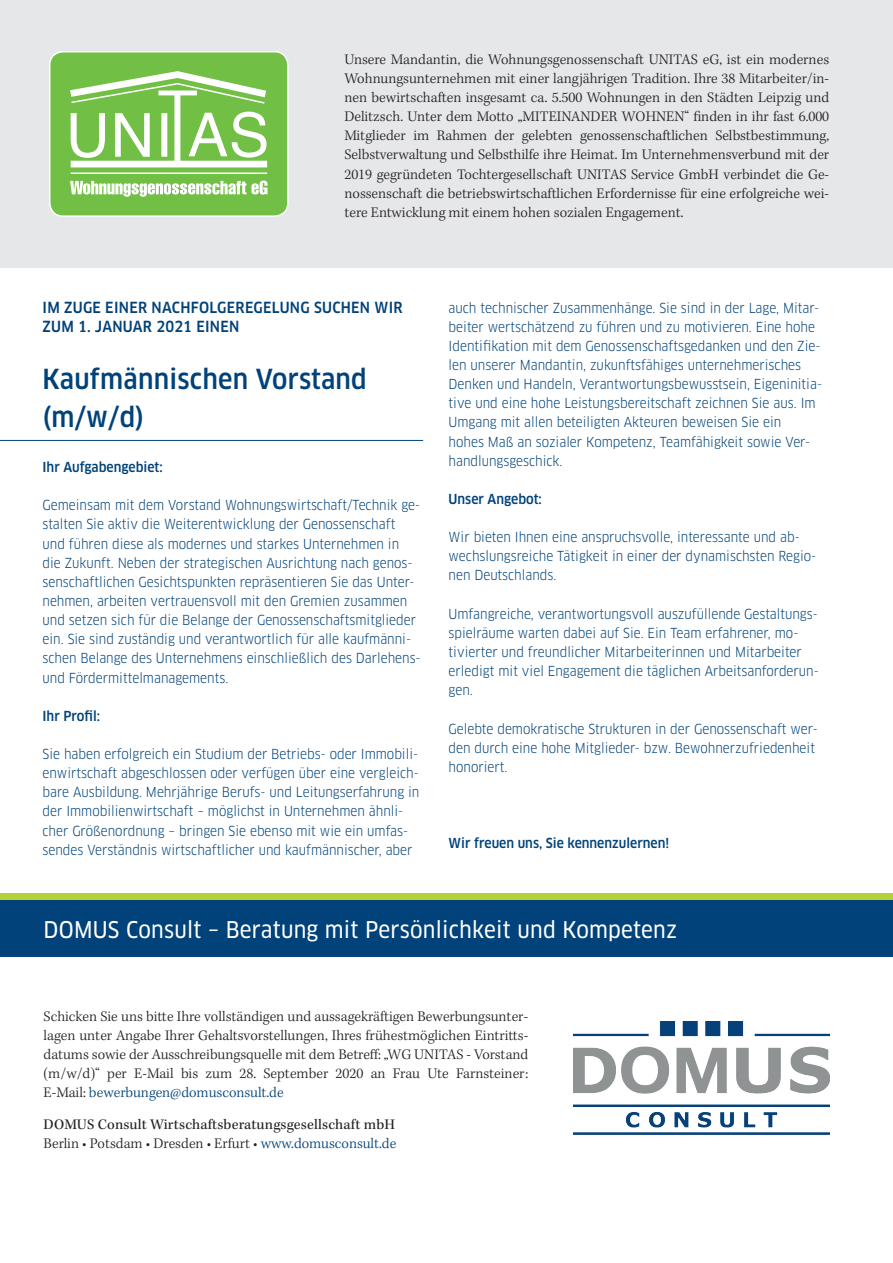
<style>
.page{position:relative;width:893px;height:1263px;background:#fff}
.page>*{position:absolute;margin:0;border:0;box-sizing:border-box;transform-origin:0 0}
._02_Stelle{font:500 27px/38.2px "Clan Pro Narr";letter-spacing:.01em;color:#004279}
._07_Abbinder_auf_Bla{font:22.5px "Clan Pro Narr News";letter-spacing:.01em;color:#fff}
._00_Mandant{font:300 15px/19.2px "Kepler Std";color:#231f20;text-align:justify}
._08_Abbinder_Fließte{font:300 15px/19.2px "Kepler Std";color:#231f20;text-align:justify}
._08_Abbinder_Fließte-2{font:15px/19.2px "Kepler Std";letter-spacing:.01em;color:#231f20}
._01_Wir_suchen{font:500 15px/19.2px "Clan Pro Narr";letter-spacing:.02em;color:#004279}
._03_Stellenbeschreib{font:13.5px/19.2px "Clan Pro Narr";color:#004279}
._06_Stellenbeschreib{font:13.5px/19.2px "Clan Pro Narr";color:#004279}
._03_Stellenbeschreib-2{font:500 13.5px "Clan Pro Narr";color:#004279}
._06_Stellenbeschreib-2{font:500 13.5px "Clan Pro Narr";color:#004279}
.s1{color:#004279}
.s2{font-weight:300}
.s3{font-weight:300;color:#004279}
</style>
<div class="page">
<div style="left:0;top:899px;width:893px;height:58px;background:#004279"></div>
<div style="left:0;top:0;width:893px;height:268px;background:#e6e7e9"></div>
<div style="left:0;top:893px;width:893px;height:6px;background:#b3d234"></div>
<hr style="left:0;top:440px;width:423px;height:1px;background:#004279">
<div style="left:49px;top:51px;width:240px;height:166px;border:3px solid #fff;border-radius:13px"></div>
<div style="left:50px;top:52px;width:237px;height:163px;background:#71bf44;border-radius:13px"></div>
<svg style="left:70px;top:181px;width:198px;height:16px"></svg>
<svg style="left:70px;top:71px;width:197px;height:103px"></svg>
<img style="left:573px;top:1021px;width:256px;height:113px">
<p class="_00_Mandant" style="left:344px;top:50px;width:486px">Unsere Mandantin, die Wohnungsgenossenschaft UNITAS eG, ist ein modernes Wohnungsunternehmen mit einer langjährigen Tradition. Ihre 38 Mitarbeiter/in&shy;nen bewirtschaften insgesamt ca. 5.500 Wohnungen in den Städten Leipzig und Delitzsch. Unter dem Motto „MITEINANDER WOHNEN“ finden in ihr fast 6.000<br>Mitglieder im Rahmen der gelebten genossenschaftlichen Selbstbestimmung, Selbstverwaltung und Selbsthilfe ihre Heimat. Im Unternehmensverbund mit der 2019 gegründeten Tochtergesellschaft UNITAS Service GmbH verbindet die Ge&shy;nossenschaft die betriebswirtschaftlichen Erfordernisse für eine erfolgreiche wei&shy;tere Entwicklung mit einem hohen sozialen Engagement.</p>
<p class="_01_Wir_suchen" style="left:43px;top:298px;width:362px">IM ZUGE EINER NACHFOLGEREGELUNG SUCHEN WIR<br>ZUM 1. JANUAR 2021 EINEN</p>
<p class="_02_Stelle" style="left:43px;top:360px;width:326px">Kaufmännischen Vorstand (m/w/d)</p>
<p class="_03_Stellenbeschreib-2" style="left:43px;top:459px;width:122px">Ihr Aufgabengebiet:</p>
<p class="_03_Stellenbeschreib" style="left:43px;top:496px;width:380px">Gemeinsam mit dem Vorstand Wohnungswirtschaft/Technik ge&shy;stalten Sie aktiv die Weiterentwicklung der Genossenschaft und führen diese als modernes und starkes Unternehmen in die Zukunft. Neben der strategischen Ausrichtung nach genos&shy;senschaftlichen Gesichtspunkten repräsentieren Sie das Unter&shy;nehmen, arbeiten vertrauensvoll mit den Gremien zusammen und setzen sich für die Belange der Genossenschaftsmitglieder ein. Sie sind zuständig und verantwortlich für alle kaufmänni&shy;schen Belange des Unternehmens einschließlich des Darlehens&shy;und Fördermittelmanagements.</p>
<p class="_03_Stellenbeschreib-2" style="left:43px;top:708px;width:59px">Ihr Profil:</p>
<p class="_03_Stellenbeschreib" style="left:43px;top:744px;width:378px">Sie haben erfolgreich ein Studium der Betriebs- oder Immobili&shy;enwirtschaft abgeschlossen oder verfügen über eine vergleich&shy;bare Ausbildung. Mehrjährige Berufs- und Leitungserfahrung in der Immobilienwirtschaft – möglichst in Unternehmen ähnli&shy;cher Größenordnung – bringen Sie ebenso mit wie ein umfas&shy;sendes Verständnis wirtschaftlicher und kaufmännischer, aber</p>
<p class="_03_Stellenbeschreib" style="left:449px;top:298px;width:375px">auch technischer Zusammenhänge. Sie sind in der Lage, Mitar&shy;beiter wertschätzend zu führen und zu motivieren. Eine hohe Identifikation mit dem Genossenschaftsgedanken und den Zie&shy;len unserer Mandantin, zukunftsfähiges unternehmerisches Denken und Handeln, Verantwortungsbewusstsein, Eigeninitia&shy;tive und eine hohe Leistungsbereitschaft zeichnen Sie aus. Im Umgang mit allen beteiligten Akteuren beweisen Sie ein<br>hohes Maß an sozialer Kompetenz, Teamfähigkeit sowie Ver&shy;handlungsgeschick.</p>
<p class="_03_Stellenbeschreib-2" style="left:449px;top:491px;width:95px">Unser Angebot:</p>
<p class="_06_Stellenbeschreib" style="left:449px;top:528px;width:369px">Wir bieten Ihnen eine anspruchsvolle, interessante und ab&shy;wechslungsreiche Tätigkeit in einer der dynamischsten Regio&shy;nen Deutschlands.</p>
<p class="_06_Stellenbeschreib" style="left:449px;top:604px;width:372px">Umfangreiche, verantwortungsvoll auszufüllende Gestaltungs&shy;spielräume warten dabei auf Sie. Ein Team erfahrener, mo&shy;tivierter und freundlicher Mitarbeiterinnen und Mitarbeiter erledigt mit viel Engagement die täglichen Arbeitsanforderun&shy;gen.</p>
<p class="_06_Stellenbeschreib" style="left:449px;top:719px;width:371px">Gelebte demokratische Strukturen in der Genossenschaft wer&shy;den durch eine hohe Mitglieder- bzw. Bewohnerzufriedenheit honoriert.</p>
<p class="_06_Stellenbeschreib-2" style="left:449px;top:835px;width:222px">Wir freuen uns, Sie kennenzulernen!</p>
<p class="_07_Abbinder_auf_Bla" style="left:44px;top:916px;width:635px">DOMUS Consult – Beratung mit Persönlichkeit und Kompetenz</p>
<p class="_08_Abbinder_Fließte" style="left:44px;top:1007px;width:486px">Schicken Sie uns bitte Ihre vollständigen und aussagekräftigen Bewerbungsunter&shy;lagen unter Angabe Ihrer Gehaltsvorstellungen, Ihres frühestmöglichen Eintritts&shy;datums sowie der Ausschreibungsquelle mit dem Betreff: „WG UNITAS - Vorstand (m/w/d)“ per E-Mail bis zum 28. September 2020 an Frau Ute Farnsteiner:<br>E-Mail: <span class="s1">bewerbungen@domusconsult.de</span></p>
<p class="_08_Abbinder_Fließte-2" style="left:44px;top:1115px;width:354px">DOMUS Consult Wirtschaftsberatungsgesellschaft mbH<br><span class="s2">Berlin • Potsdam • Dresden • Erfurt •</span> <span class="s3">www.domusconsult.de</span></p>
</div>
